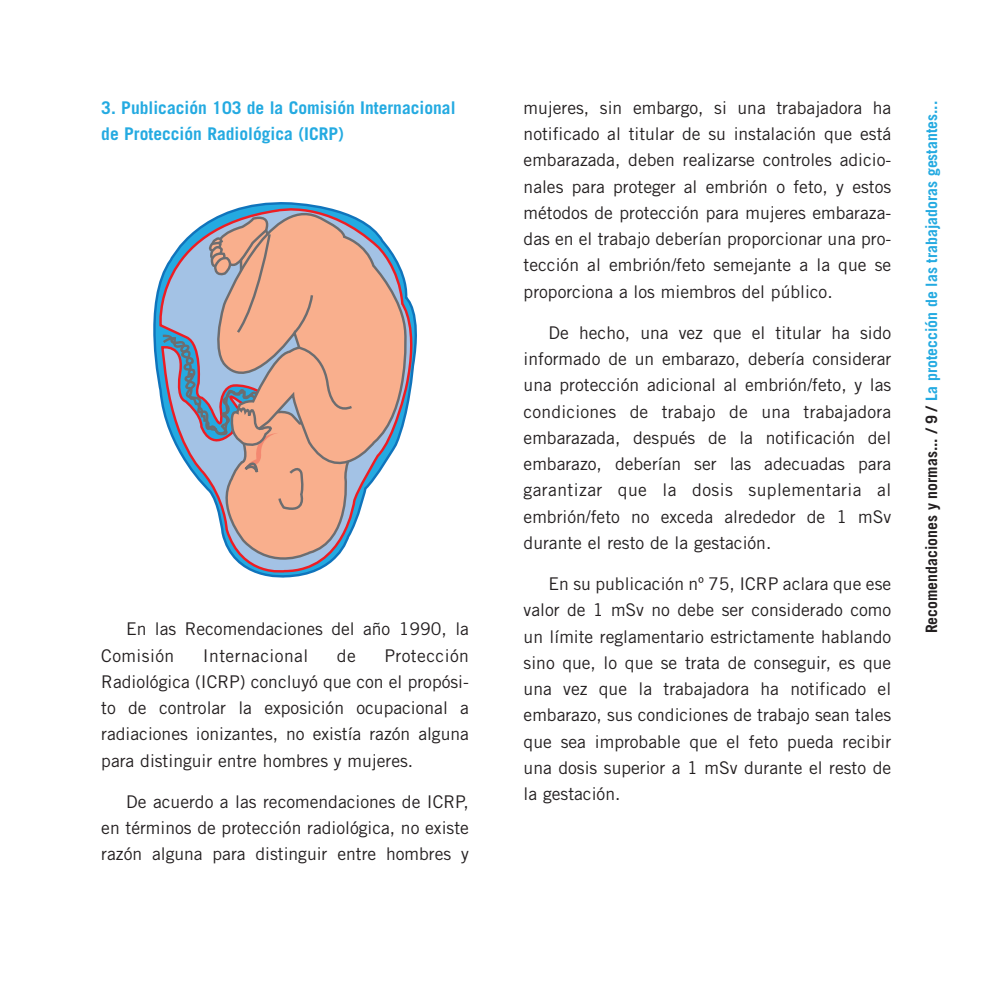
<style>
.page{position:relative;width:993px;height:993px;background:#fff}
.page>*{position:absolute;margin:0;border:0;box-sizing:border-box;transform-origin:0 0}
.t1{font:17.5px/26.2px "Trade Gothic LT Std";color:#231f20;text-align:justify}
.t2{font:700 17.5px/26.2px "Trade Gothic LT Std";color:#24aae1}
.t3{font:17.5px "Trade Gothic LT Std";letter-spacing:.025em;color:#231f20}
.t4{font:700 15.75px "Trade Gothic LT Std";color:#24aae1}
.s1{color:#231f20}
</style>
<div class="page">
<svg style="left:153px;top:280px;width:264px;height:297px"></svg>
<svg style="left:224px;top:202px;width:185px;height:296px"></svg>
<svg style="left:160px;top:213px;width:194px;height:358px;background:#cfb1ab"></svg>
<p class="t2" style="left:101px;top:96px;width:355px">3. Publicación 103 de la Comisión Internacional de Protección Radiológica (ICRP)</p>
<p class="t1" style="left:101px;top:617px;width:369px;text-indent:25px">En las Recomendaciones del año 1990, la<br>Comisión</p>
<p class="t1" style="left:101px;top:643px;width:369px;text-indent:283px">Protección Radiológica (ICRP) concluyó que con el propósi&shy;to de controlar la exposición ocupacional a radiaciones ionizantes, no existía razón alguna para distinguir entre hombres y mujeres.</p>
<p class="t1" style="left:101px;top:789px;width:369px;text-indent:25px">De acuerdo a las recomendaciones de ICRP, en términos de protección radiológica, no existe razón alguna para distinguir entre hombres y</p>
<p class="t3" style="left:203px;top:648px;width:107px">Internacional</p>
<p class="t1" style="left:337px;top:643px;width:20px">de</p>
<p class="t1" style="left:523px;top:96px;width:369px">mujeres, sin embargo, si una trabajadora ha notificado al titular de su instalación que está embarazada, deben realizarse controles adicio&shy;nales para proteger al embrión o feto, y estos métodos de protección para mujeres embaraza&shy;das en el trabajo deberían proporcionar una pro&shy;tección al embrión/feto semejante a la que se proporciona a los miembros del público.</p>
<p class="t1" style="left:523px;top:321px;width:369px;text-indent:25px">De hecho, una vez que el titular ha sido informado de un embarazo, debería considerar una protección adicional al embrión/feto, y las condiciones de trabajo de una trabajadora embarazada, después de la notificación del embarazo, deberían ser las adecuadas para garantizar que la dosis suplementaria al embrión/feto no exceda alrededor de 1 mSv durante el resto de la gestación.</p>
<p class="t1" style="left:523px;top:572px;width:369px;text-indent:25px">En su publicación nº 75, ICRP aclara que ese valor de 1 mSv no debe ser considerado como un límite reglamentario estrictamente hablando sino que, lo que se trata de conseguir, es que una vez que la trabajadora ha notificado el embarazo, sus condiciones de trabajo sean tales que sea improbable que el feto pueda recibir una dosis superior a 1 mSv durante el resto de la gestación.</p>
<p class="t4" style="left:925px;top:633px;width:533px;rotate:-90deg"><span class="s1">Recomendaciones y normas... / 9 /</span> La protección de las trabajadoras gestantes...</p>
</div>
